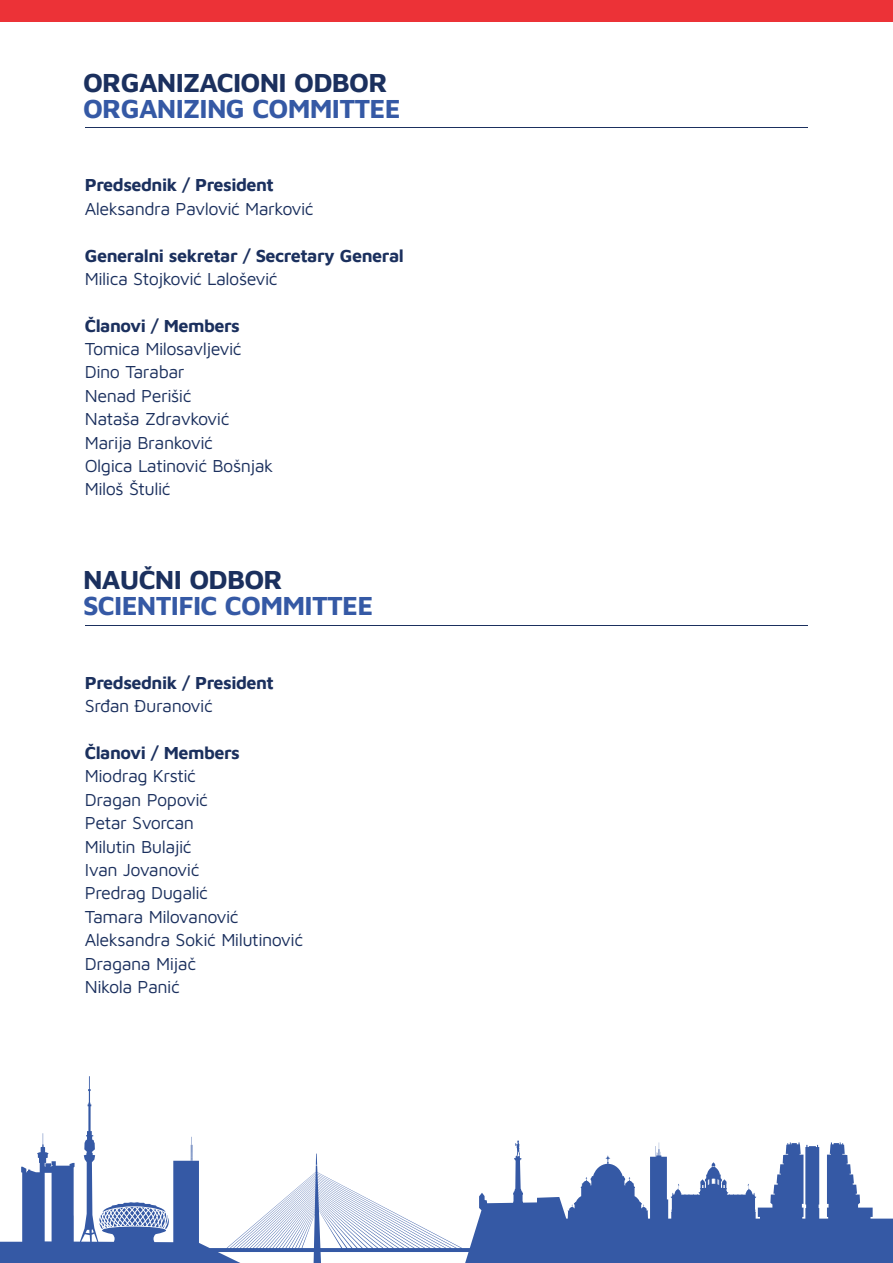
<style>
.page{position:relative;width:893px;height:1263px;background:#fff}
.page>*{position:absolute;margin:0;border:0;box-sizing:border-box;transform-origin:0 0}
.t1{font:700 27px "Maven Pro";letter-spacing:-.03em;color:#3559a5}
.t2{font:700 27px "Maven Pro";letter-spacing:-.03em;color:#1b305e}
.t3{font:18px/23.4px "Maven Pro";letter-spacing:-.03em;color:#1b305e}
.t4{font:700 18px "Maven Pro";letter-spacing:-.03em;color:#1b305e}
</style>
<div class="page">
<hr style="left:85px;top:127px;width:723px;height:1px;background:#1b305e">
<hr style="left:85px;top:625px;width:723px;height:1px;background:#1b305e">
<div style="left:0;top:0;width:893px;height:21px;background:#ec3237"></div>
<svg style="left:0;top:1076px;width:893px;height:187px"></svg>
<h1 class="t2" style="left:83px;top:65px;width:306px">ORGANIZACIONI ODBOR</h1>
<h1 class="t1" style="left:83px;top:92px;width:319px">ORGANIZING COMMITTEE</h1>
<p class="t4" style="left:85px;top:174px;width:191px">Predsednik / President</p>
<p class="t3" style="left:85px;top:196px;width:230px">Aleksandra Pavlović Marković</p>
<p class="t4" style="left:85px;top:244px;width:320px">Generalni sekretar / Secretary General</p>
<p class="t3" style="left:85px;top:266px;width:194px">Milica Stojković Lalošević</p>
<p class="t4" style="left:85px;top:314px;width:157px">Članovi / Members</p>
<p class="t3" style="left:85px;top:337px;width:190px">Tomica Milosavljević<br>Dino Tarabar<br>Nenad Perišić<br>Nataša Zdravković<br>Marija Branković<br>Olgica Latinović Bošnjak<br>Miloš Štulić</p>
<h1 class="t2" style="left:83px;top:563px;width:201px">NAUČNI ODBOR</h1>
<h1 class="t1" style="left:83px;top:589px;width:292px">SCIENTIFIC COMMITTEE</h1>
<p class="t4" style="left:85px;top:671px;width:191px">Predsednik / President</p>
<p class="t3" style="left:85px;top:694px;width:129px">Srđan Đuranović</p>
<p class="t4" style="left:85px;top:742px;width:157px">Članovi / Members</p>
<p class="t3" style="left:85px;top:764px;width:220px">Miodrag Krstić<br>Dragan Popović<br>Petar Svorcan<br>Milutin Bulajić<br>Ivan Jovanović<br>Predrag Dugalić<br>Tamara Milovanović<br>Aleksandra Sokić Milutinović<br>Dragana Mijač<br>Nikola Panić</p>
</div>
